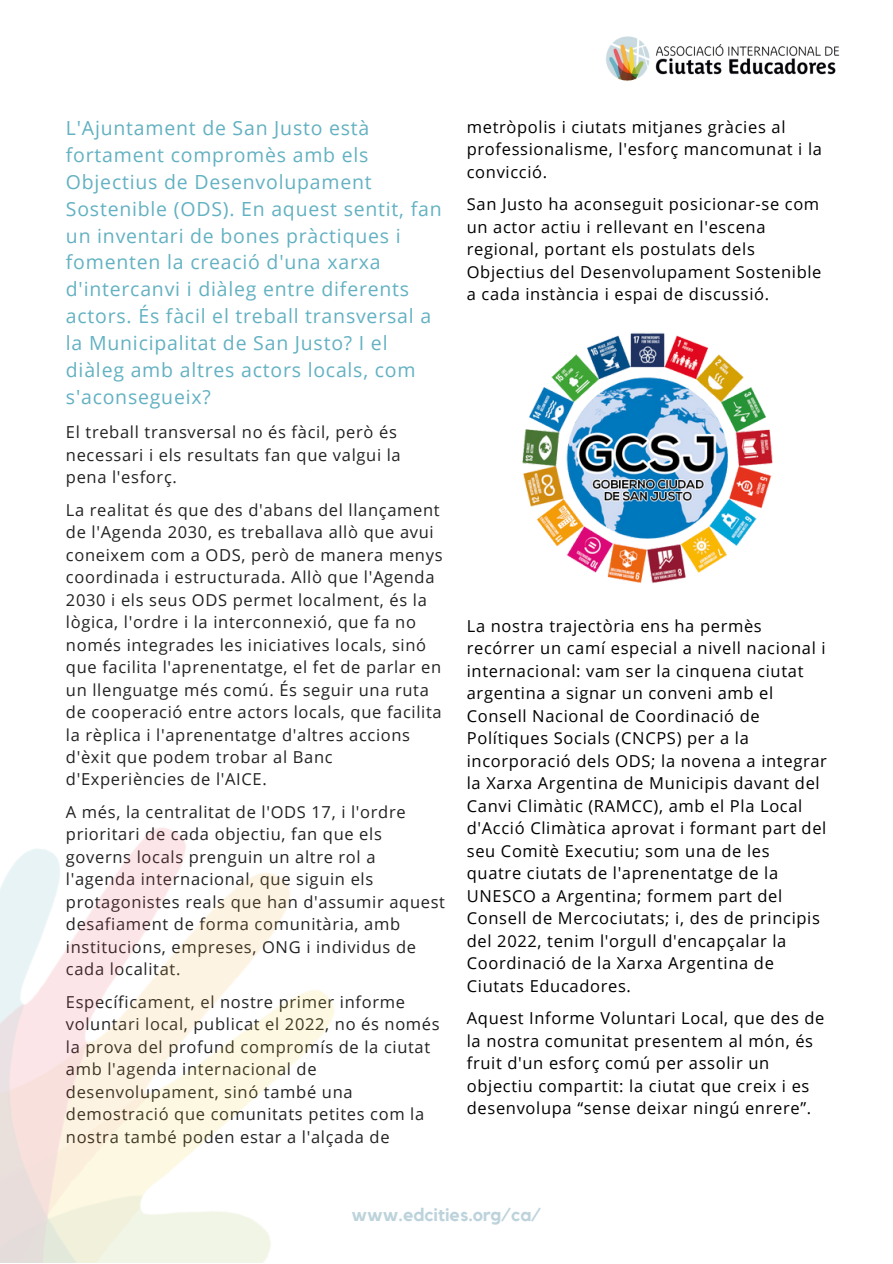
<style>
.page{position:relative;width:893px;height:1264px;background:#fff}
.page>*{position:absolute;margin:0;border:0;box-sizing:border-box;transform-origin:0 0}
.t1{font:19.5px/26.8px "Open Sans";letter-spacing:.04em;color:#63b1c2}
.t2{font:700 18px "Kollektif";color:#bdd3db}
.t3{font:16.5px/22.5px "Open Sans";letter-spacing:.04em;color:#222}
.t4{font:16.5px/22.5px "Open Sans";letter-spacing:.04em;color:#000}
</style>
<div class="page">
<img style="left:522px;top:333px;width:251px;height:250px">
<img style="left:0;top:828px;width:335px;height:434px">
<img style="left:606px;top:36px;width:234px;height:45px">
<p class="t1" style="left:66px;top:114px;width:377px">L'Ajuntament de San Justo està fortament compromès amb els Objectius de Desenvolupament Sostenible (ODS). En aquest sentit, fan un inventari de bones pràctiques i fomenten la creació d'una xarxa d'intercanvi i diàleg entre diferents actors. És fàcil el treball transversal a la Municipalitat de San Justo? I el diàleg amb altres actors locals, com s'aconsegueix?</p>
<p class="t3" style="left:66px;top:420px;width:336px">El treball transversal no és fàcil, però és necessari i els resultats fan que valgui la pena l'esforç.</p>
<p class="t3" style="left:66px;top:498px;width:378px">La realitat és que des d'abans del llançament de l'Agenda 2030, es treballava allò que avui coneixem com a ODS, però de manera menys coordinada i estructurada. Allò que l'Agenda 2030 i els seus ODS permet localment, és la lògica, l'ordre i la interconnexió, que fa no només integrades les iniciatives locals, sinó que facilita l'aprenentatge, el fet de parlar en un llenguatge més comú. És seguir una ruta de cooperació entre actors locals, que facilita la rèplica i l'aprenentatge d'altres accions d'èxit que podem trobar al Banc d'Experiències de l'AICE.</p>
<p class="t3" style="left:66px;top:800px;width:380px">A més, la centralitat de l'ODS 17, i l'ordre prioritari de cada objectiu, fan que els governs locals prenguin un altre rol a l'agenda internacional, que siguin els protagonistes reals que han d'assumir aquest desafiament de forma comunitària, amb institucions, empreses, ONG i individus de cada localitat.</p>
<p class="t3" style="left:66px;top:990px;width:375px">Específicament, el nostre primer informe voluntari local, publicat el 2022, no és només la prova del profund compromís de la ciutat amb l'agenda internacional de desenvolupament, sinó també una demostració que comunitats petites com la nostra també poden estar a l'alçada de</p>
<p class="t4" style="left:467px;top:115px;width:357px">metròpolis i ciutats mitjanes gràcies al professionalisme, l'esforç mancomunat i la convicció.</p>
<p class="t4" style="left:467px;top:193px;width:356px">San Justo ha aconseguit posicionar-se com un actor actiu i rellevant en l'escena regional, portant els postulats dels Objectius del Desenvolupament Sostenible a cada instància i espai de discussió.</p>
<p class="t4" style="left:467px;top:614px;width:361px">La nostra trajectòria ens ha permès recórrer un camí especial a nivell nacional i internacional: vam ser la cinquena ciutat argentina a signar un conveni amb el Consell Nacional de Coordinació de Polítiques Socials (CNCPS) per a la incorporació dels ODS; la novena a integrar la Xarxa Argentina de Municipis davant del Canvi Climàtic (RAMCC), amb el Pla Local d'Acció Climàtica aprovat i formant part del seu Comitè Executiu; som una de les quatre ciutats de l'aprenentatge de la UNESCO a Argentina; formem part del Consell de Mercociutats; i, des de principis del 2022, tenim l'orgull d'encapçalar la Coordinació de la Xarxa Argentina de Ciutats Educadores.</p>
<p class="t4" style="left:467px;top:1006px;width:359px">Aquest Informe Voluntari Local, que des de la nostra comunitat presentem al món, és fruit d'un esforç comú per assolir un objectiu compartit: la ciutat que creix i es desenvolupa “sense deixar ningú enrere”.</p>
<p class="t2" style="left:351px;top:1206px;width:191px">www.edcities.org/ca/</p>
</div>
